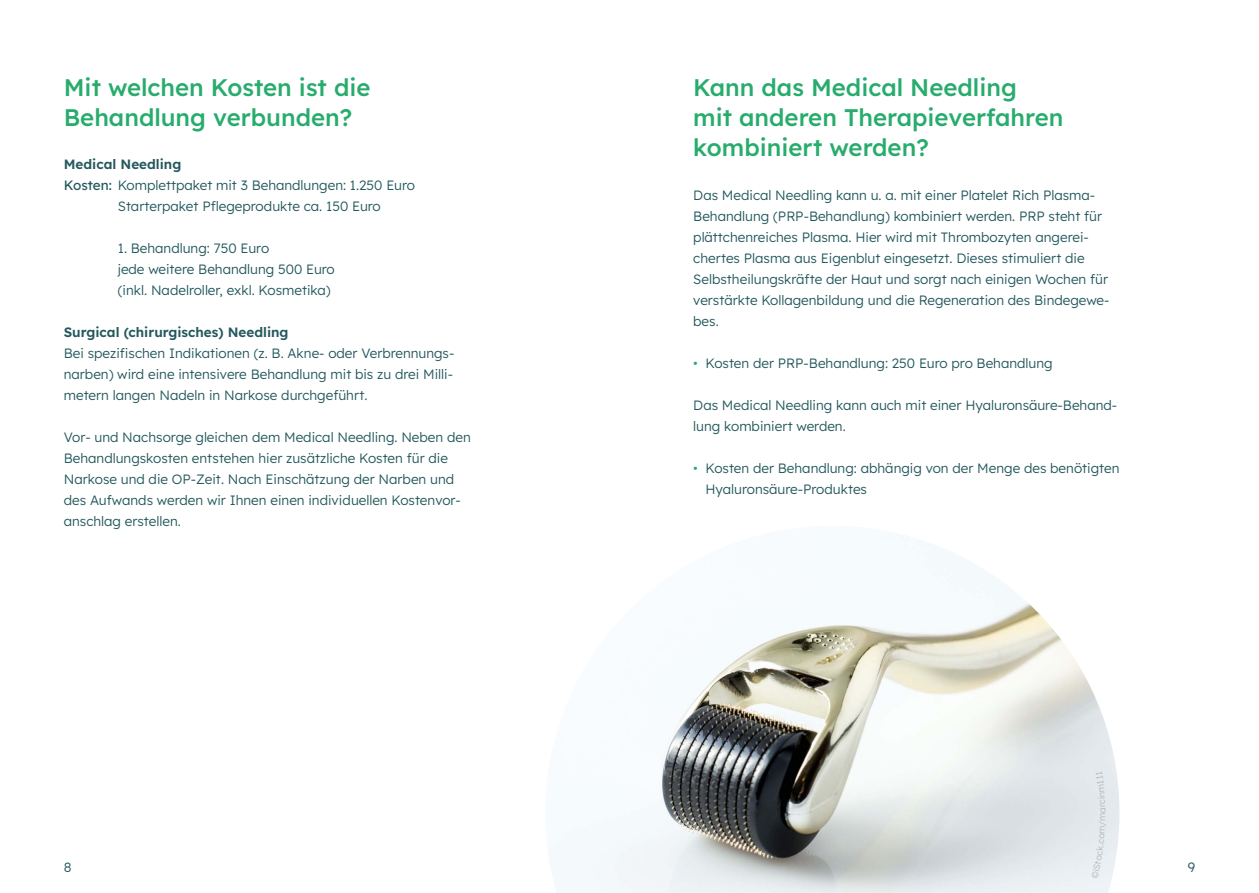
<style>
.page{position:relative;width:1259px;height:893px;background:#fff}
.page>*{position:absolute;margin:0;border:0;box-sizing:border-box;transform-origin:0 0}
.t1{font:500 24px/30px "Lexend";color:#27ac6d}
.t2{font:300 13.5px/21px "Lexend";color:#23585d}
.t3{font:600 13.5px "Lexend";color:#23585d}
.s1{font-weight:400}
.s2{color:#27ac6d}
</style>
<div class="page">
<img style="left:548px;top:534px;width:571px;height:359px">
<div style="left:1091px;top:772px;width:15px;height:107px;background:#e4e9ed"></div>
<h1 class="t1" style="left:64px;top:71px;width:308px">Mit welchen Kosten ist die<br>Behandlung verbunden?</h1>
<p class="t3" style="left:64px;top:154px;width:119px">Medical Needling</p>
<p class="t2" style="left:64px;top:174px;width:353px"><span class="s1">Kosten:</span> Komplettpaket mit 3 Behandlungen: 1.250 Euro</p>
<p class="t2" style="left:118px;top:195px;width:264px">Starterpaket Pflegeprodukte ca. 150 Euro</p>
<p class="t2" style="left:118px;top:237px;width:218px">1. Behandlung: 750 Euro<br>jede weitere Behandlung 500 Euro (inkl. Nadelroller, exkl. Kosmetika)</p>
<p class="t3" style="left:64px;top:322px;width:226px">Surgical (chirurgisches) Needling</p>
<p class="t2" style="left:64px;top:342px;width:392px;text-align:justify">Bei spezifischen Indikationen (z. B. Akne- oder Verbrennungs&shy;narben) wird eine intensivere Behandlung mit bis zu drei Milli&shy;metern langen Nadeln in Narkose durchgeführt.</p>
<p class="t2" style="left:64px;top:426px;width:408px">Vor- und Nachsorge gleichen dem Medical Needling. Neben den Behandlungskosten entstehen hier zusätzliche Kosten für die Narkose und die OP-Zeit. Nach Einschätzung der Narben und des Aufwands werden wir Ihnen einen individuellen Kostenvor&shy;anschlag erstellen.</p>
<h1 class="t1" style="left:693px;top:71px;width:372px">Kann das Medical Needling<br>mit anderen Therapieverfahren kombiniert werden?</h1>
<p class="t2" style="left:693px;top:184px;width:418px">Das Medical Needling kann u. a. mit einer Platelet Rich Plasma-Behandlung (PRP-Behandlung) kombiniert werden. PRP steht für plättchenreiches Plasma. Hier wird mit Thrombozyten angerei&shy;chertes Plasma aus Eigenblut eingesetzt. Dieses stimuliert die Selbstheilungskräfte der Haut und sorgt nach einigen Wochen für verstärkte Kollagenbildung und die Regeneration des Bindegewe&shy;bes.</p>
<p class="t2" style="left:693px;top:352px;width:361px"><span class="s2">•</span> Kosten der PRP-Behandlung: 250 Euro pro Behandlung</p>
<p class="t2" style="left:693px;top:394px;width:425px">Das Medical Needling kann auch mit einer Hyaluronsäure-Behand&shy;lung kombiniert werden.</p>
<p class="t2" style="left:705px;top:457px;width:415px;text-indent:-12px"><span class="s2">•</span> Kosten der Behandlung: abhängig von der Menge des benötigten<br>Hyaluronsäure-Produktes</p>
<p class="t2" style="left:64px;top:856px;width:9px">8</p>
<p class="t2" style="left:1187px;top:856px;width:9px">9</p>
</div>
